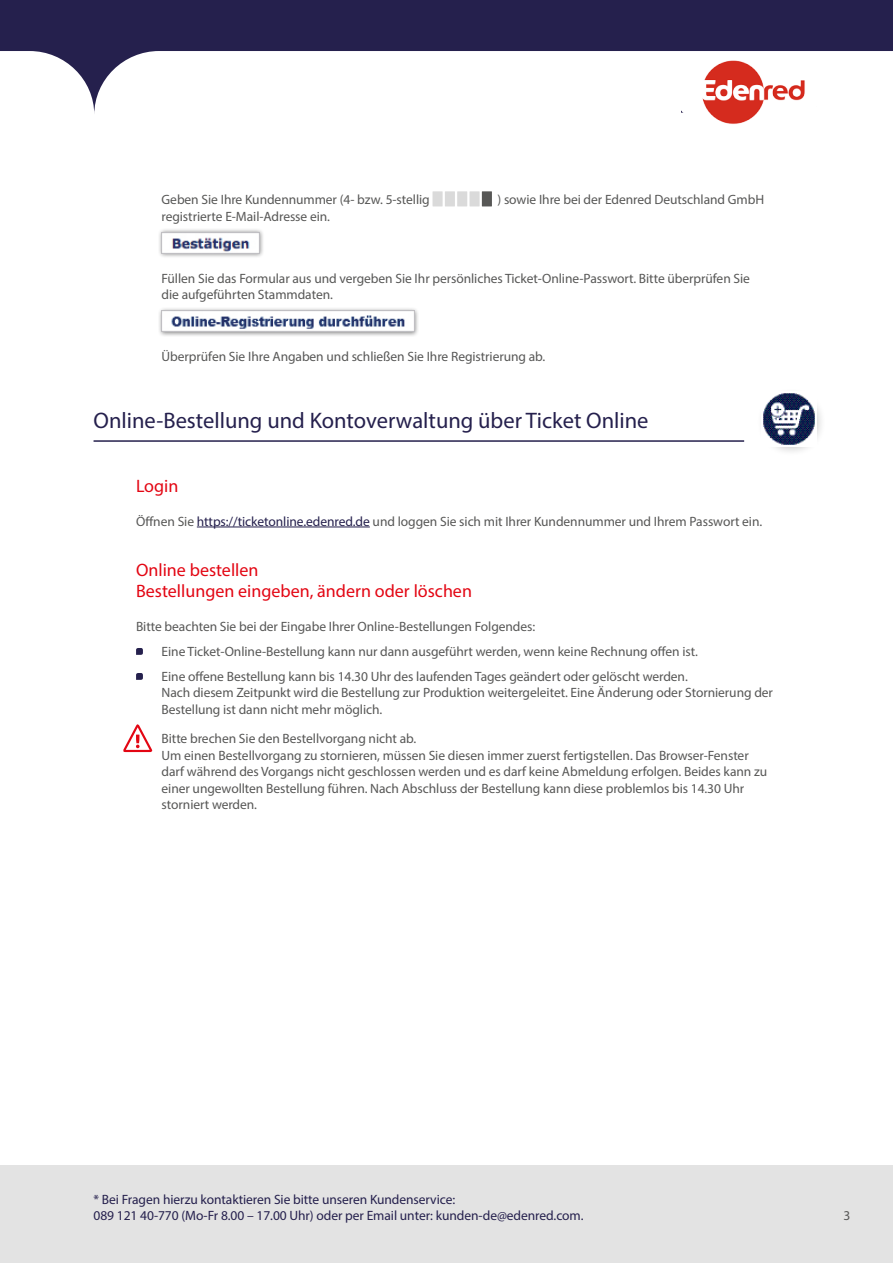
<style>
.page{position:relative;width:893px;height:1263px;background:#fff}
.page>*{position:absolute;margin:0;border:0;box-sizing:border-box;transform-origin:0 0}
.t1{font:22.5px "Myriad Pro";color:#25204d}
.t2{font:18px/21px "Myriad Pro";color:#e30613}
.t3{font:13.5px/16.5px "Myriad Pro";letter-spacing:-.005em;color:#575756}
.t4{font:13.5px/16.5px "Myriad Pro";letter-spacing:-.005em;color:#25204d}
.s1{color:#25204d}
</style>
<div class="page">
<div style="left:757px;top:387px;width:69px;height:69px;background:#000;opacity:.25"></div>
<img style="left:761px;top:391px;width:55px;height:55px">
<svg style="left:123px;top:724px;width:29px;height:28px"></svg>
<div style="left:433px;top:191px;width:10px;height:15px;background:#dadada"></div>
<div style="left:445px;top:191px;width:10px;height:15px;background:#dadada"></div>
<div style="left:457px;top:191px;width:10px;height:15px;background:#dadada"></div>
<div style="left:469px;top:191px;width:11px;height:15px;background:#dadada"></div>
<div style="left:482px;top:191px;width:10px;height:15px;background:#575756"></div>
<div style="left:157px;top:228px;width:108px;height:31px;background:#000;opacity:.5"></div>
<img style="left:162px;top:232px;width:97px;height:21px">
<div style="left:157px;top:306px;width:263px;height:31px;background:#000;opacity:.5"></div>
<img style="left:162px;top:310px;width:253px;height:21px">
<hr style="left:94px;top:440px;width:650px;height:2px;background:#25204d">
<hr style="left:197px;top:527px;width:173px;height:1px;background:#25204d">
<svg style="left:136px;top:648px;width:7px;height:7px"></svg>
<svg style="left:136px;top:673px;width:7px;height:7px"></svg>
<svg style="left:0;top:0;width:893px;height:114px;fill:#25204d"></svg>
<div style="left:0;top:1165px;width:893px;height:98px;background:#e3e3e3"></div>
<div style="left:677px;top:71px;width:141px;height:46px;background:#fff;border-radius:18px"></div>
<img style="left:698px;top:57px;width:110px;height:67px">
<p class="t3" style="left:162px;top:191px;width:270px">Geben Sie Ihre Kundennummer (4- bzw. 5-stellig</p>
<p class="t3" style="left:497px;top:191px;width:268px">) sowie Ihre bei der Edenred Deutschland GmbH</p>
<p class="t3" style="left:162px;top:208px;width:170px">registrierte E-Mail-Adresse ein.</p>
<p class="t3" style="left:162px;top:270px;width:590px">Füllen Sie das Formular aus und vergeben Sie Ihr persönliches Ticket-Online-Passwort. Bitte überprüfen Sie die aufgeführten Stammdaten.</p>
<p class="t3" style="left:162px;top:348px;width:385px">Überprüfen Sie Ihre Angaben und schließen Sie Ihre Registrierung ab.</p>
<h1 class="t1" style="left:94px;top:406px;width:556px">Online-Bestellung und Kontoverwaltung über Ticket Online</h1>
<h2 class="t2" style="left:136px;top:475px;width:44px">Login</h2>
<p class="t3" style="left:136px;top:513px;width:628px">Öffnen Sie <span class="s1">https://ticketonline.edenred.de</span> und loggen Sie sich mit Ihrer Kundennummer und Ihrem Passwort ein.</p>
<h2 class="t2" style="left:136px;top:560px;width:337px">Online bestellen<br>Bestellungen eingeben, ändern oder löschen</h2>
<p class="t3" style="left:162px;top:614px;width:538px;line-height:25px;text-indent:-26px">Bitte beachten Sie bei der Eingabe Ihrer Online-Bestellungen Folgendes:<br>Eine Ticket-Online-Bestellung kann nur dann ausgeführt werden, wenn keine Rechnung offen ist.<br>Eine offene Bestellung kann bis 14.30 Uhr des laufenden Tages geändert oder gelöscht werden.</p>
<p class="t3" style="left:162px;top:684px;width:613px">Nach diesem Zeitpunkt wird die Bestellung zur Produktion weitergeleitet. Eine Änderung oder Stornierung der<br>Bestellung ist dann nicht mehr möglich.</p>
<p class="t3" style="left:162px;top:730px;width:607px">Bitte brechen Sie den Bestellvorgang nicht ab.<br>Um einen Bestellvorgang zu stornieren, müssen Sie diesen immer zuerst fertigstellen. Das Browser-Fenster darf während des Vorgangs nicht geschlossen werden und es darf keine Abmeldung erfolgen. Beides kann zu einer ungewollten Bestellung führen. Nach Abschluss der Bestellung kann diese problemlos bis 14.30 Uhr storniert werden.</p>
<p class="t4" style="left:94px;top:1191px;width:491px">* Bei Fragen hierzu kontaktieren Sie bitte unseren Kundenservice:<br>089 121 40-770 (Mo-Fr 8.00 – 17.00 Uhr) oder per Email unter: kunden-de@edenred.com.</p>
<p class="t3" style="left:843px;top:1207px;width:8px">3</p>
</div>
